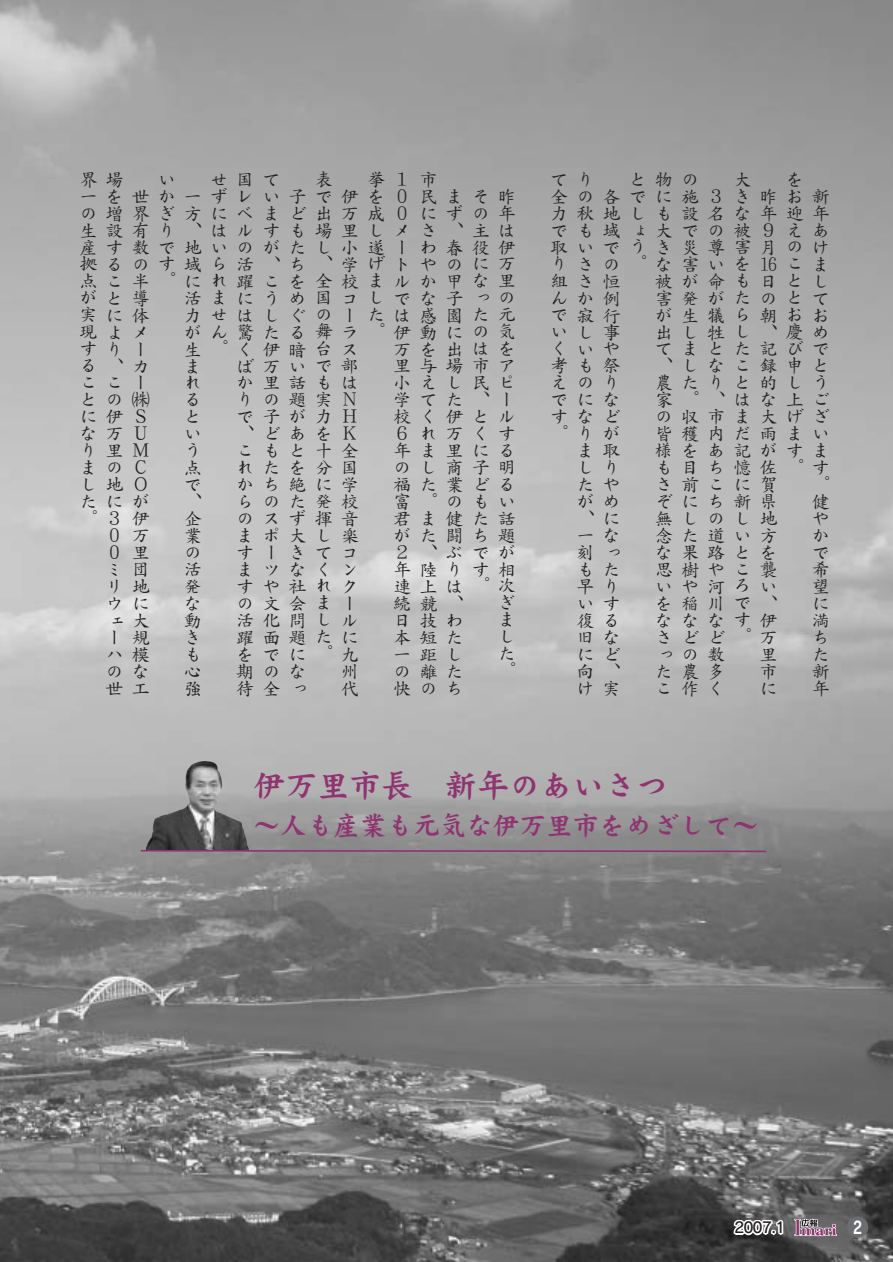
<style>
.page{position:relative;width:893px;height:1262px;background:#fff}
.page>*{position:absolute;margin:0;border:0;box-sizing:border-box;transform-origin:0 0}
.t1{font:700 31.95px "DFP Kai Sho CID";color:#8f3371}
.t2{font:700 26.55px "DFP Kai Sho CID";color:#8f3371}
.t3{font:500 18.15px/17px "DFP Kai Sho CID";letter-spacing:.445em;color:#231f20;text-align:right}
.t4{font:500 18.15px "DFP Kai Sho CID";letter-spacing:.445em;color:#231f20;scale:.8 1}
.t5{font:16.95px "Rodin CID B";color:#fff;scale:.8 1}
.t6{font:14.85px "Rodin CID DB";color:#fff}
</style>
<div class="page">
<img style="left:0;top:0;width:892px;height:1262px">
<div style="left:847px;top:1216px;width:21px;height:21px;background:#6c6d70;border-radius:50%"></div>
<svg style="left:793px;top:1218px;width:44px;height:19px"></svg>
<img style="left:145px;top:761px;width:105px;height:88px">
<svg style="left:139px;top:849px;width:628px;height:4px;background:#88647c"></svg>
<p class="t3" style="left:315px;top:173px;width:20px">表</p>
<p class="t3" style="left:367px;top:173px;width:72px">挙１市</p>
<p class="t3" style="left:79px;top:173px;width:46px">界場</p>
<p class="t3" style="left:210px;top:173px;width:72px">せ国て</p>
<p class="t3" style="left:158px;top:173px;width:20px">い</p>
<p class="t3" style="left:79px;top:190px;width:438px">一を世か一ずレい子で伊を０民まそ昨の増界ぎ方にベまど出万成０にずの年生設有り、はルすも場里しメさ、主は産す数で地いのがたし小遂ーわ春役伊拠るのす域ら活、ち、学げトやのに万点こ半。にれ躍こを全校まルか甲な里活まにうめ国コしでな子っの<br>力せはしぐのーたは感園た元<br>がん驚たる舞ラ。伊動にの気<br>万を出はを<br>里与場市ア<br>小えし民ピ<br>学てた、ー<br>校く伊とル<br>６れ万くす<br>年ま里にる<br>のし商子明<br>福た業どる<br>富。のもい<br>君ま健た話<br>がた闘ち題<br>２、ぶでが<br>年陸りす相<br>連上は。次<br>ぎ<br>ま<br>し<br>た<br>。</p>
<p class="t3" style="left:79px;top:292px;width:72px">がと導実に体現よメすりーる、カここーとの㈱に伊Ｓな万Ｕり里ＭまのＣし地Ｏたにが。３伊<br>０万<br>０里<br>ミ団<br>リ地<br>ウに<br>ェ大<br>ー規<br>ハ模<br>のな<br>世工</p>
<p class="t3" style="left:184px;top:343px;width:176px">生。く伊暗台スば万いで部<br>か里話もは<br>りの題実Ｎ<br>で子が力Ｈ<br>、どあをＫ<br>こもと十全<br>れたを分国<br>かち絶に学<br>らのた発校<br>のスず揮音<br>まポ大し楽<br>すーきてコ<br>まツなくン<br>すや社れク<br>の文会まー<br>活化問しル<br>躍面題たに<br>をでに。九<br>州<br>代</p>
<p class="t3" style="left:184px;top:360px;width:20px;text-align:justify">まれるという点で、企業の活発な動きも心強</p>
<p class="t3" style="left:393px;top:597px;width:72px;text-align:justify">続競、日技わ本短た一距しの離た快のち</p>
<p class="t3" style="left:236px;top:665px;width:72px;text-align:left">期のな待全っ</p>
<p class="t3" style="left:550px;top:173px;width:46px">てり</p>
<p class="t3" style="left:628px;top:173px;width:72px">と物の</p>
<p class="t3" style="left:785px;top:173px;width:20px">を</p>
<p class="t3" style="left:733px;top:173px;width:20px">大</p>
<p class="t3" style="left:550px;top:190px;width:281px">全の各でに施３き昨お新力秋地しも設名な年迎年でも域ょ大での被９えあ取いでうき災尊害月のけこま<br>被が命も日とし<br>害発がたのとて<br>が生犠ら朝おお<br>出し牲し、慶め<br>てまとた記びで<br>、しなこ録申と<br>農たりと的しう<br>家。、はな上ご<br>の収市ま大げざ<br>皆穫内だ雨まい<br>様をあ記がすま<br>も目ち憶佐。す<br>。<br>健<br>や<br>か<br>で<br>希<br>望<br>に<br>満<br>ち<br>た<br>新<br>年</p>
<p class="t3" style="left:550px;top:258px;width:203px">りさの。な害いを</p>
<p class="t4" style="left:760px;top:257px;width:23px">16</p>
<p class="t3" style="left:550px;top:275px;width:72px">組さ恒んか例で寂行いし事くいや考も祭えのりでになすなど。りがま取<br>しり<br>たや<br>がめ<br>、に<br>一な<br>刻っ<br>もた<br>早り<br>いす<br>復る<br>旧な<br>にど<br>向、<br>け実</p>
<p class="t3" style="left:655px;top:478px;width:124px">さ前こに賀ぞにち新県無しのし地念た道い方な果路とを思樹やこ襲いや河ろいを稲川で、なななす伊さどど。万里<br>市<br>に</p>
<p class="t3" style="left:655px;top:648px;width:72px;text-align:justify">っの数た農多こ作く</p>
<h1 class="t1" style="left:253px;top:773px;width:416px">伊万里市長　新年のあいさつ</h1>
<h2 class="t2" style="left:253px;top:815px;width:506px">～人も産業も元気な伊万里市をめざして~</h2>
<p class="t6" style="left:735px;top:1221px;width:53px">2007.1</p>
<p class="t5" style="left:852px;top:1221px;width:13px">2</p>
</div>
